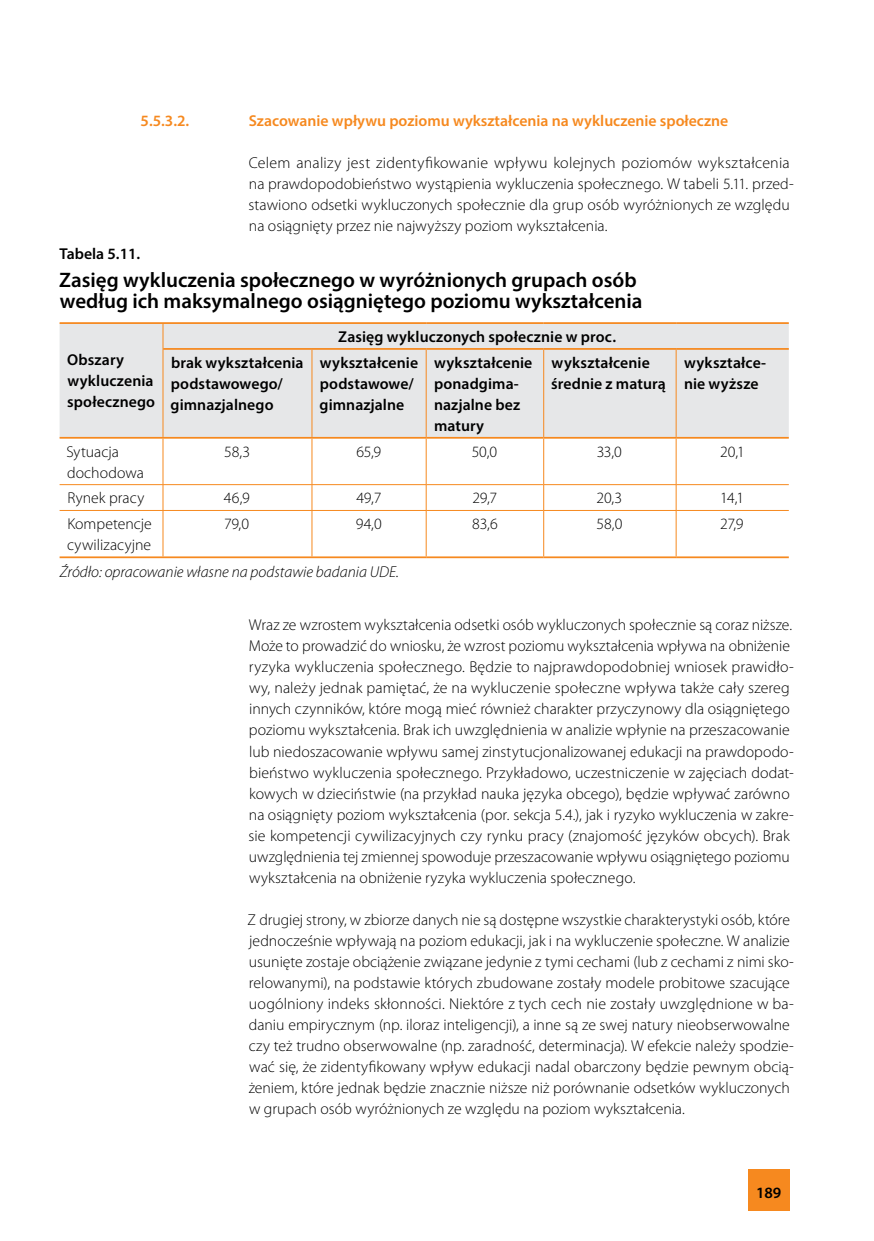
<style>
.page{position:relative;width:874px;height:1241px;background:#fff}
.page>*{position:absolute;margin:0;border:0;box-sizing:border-box;transform-origin:0 0}
.t1{font:600 21px/21px "Myriad Pro";color:#000}
.t2{font:300 15.75px/21px "Myriad Pro";letter-spacing:.005em;color:#000}
.t3{font:600 15.75px/21px "Myriad Pro";letter-spacing:.005em;color:#000}
.t4{font:600 15.75px "Myriad Pro";color:#f6891f}
.t5{font:italic 300 15.75px "Myriad Pro";color:#000}
</style>
<div class="page">
<div style="left:747px;top:1169px;width:42px;height:41px;background:#f6891f"></div>
<div style="left:60px;top:324px;width:728px;height:113px;background:#e6e7e8"></div>
<hr style="left:60px;top:322px;width:103px;height:2px;background:#f6891f">
<hr style="left:163px;top:322px;width:149px;height:2px;background:#f6891f">
<hr style="left:312px;top:322px;width:114px;height:2px;background:#f6891f">
<hr style="left:426px;top:322px;width:117px;height:2px;background:#f6891f">
<hr style="left:543px;top:322px;width:132px;height:2px;background:#f6891f">
<hr style="left:675px;top:322px;width:113px;height:2px;background:#f6891f">
<hr style="left:163px;top:348px;width:149px;height:2px;background:#f6891f">
<hr style="left:312px;top:348px;width:114px;height:2px;background:#f6891f">
<hr style="left:426px;top:348px;width:117px;height:2px;background:#f6891f">
<hr style="left:543px;top:348px;width:132px;height:2px;background:#f6891f">
<hr style="left:675px;top:348px;width:113px;height:2px;background:#f6891f">
<hr style="left:311px;top:350px;width:1px;height:87px;background:#f6891f">
<hr style="left:425px;top:350px;width:1px;height:87px;background:#f6891f">
<hr style="left:543px;top:350px;width:1px;height:87px;background:#f6891f">
<hr style="left:675px;top:350px;width:1px;height:87px;background:#f6891f">
<hr style="left:163px;top:349px;width:1px;height:88px;background:#f6891f">
<svg style="left:163px;top:324px;width:1px;height:25px"></svg>
<hr style="left:60px;top:437px;width:103px;height:1px;background:#f6891f">
<hr style="left:163px;top:437px;width:149px;height:1px;background:#f6891f">
<hr style="left:312px;top:437px;width:114px;height:1px;background:#f6891f">
<hr style="left:426px;top:437px;width:117px;height:1px;background:#f6891f">
<hr style="left:543px;top:437px;width:132px;height:1px;background:#f6891f">
<hr style="left:675px;top:437px;width:113px;height:1px;background:#f6891f">
<hr style="left:163px;top:438px;width:1px;height:46px;background:#f6891f">
<hr style="left:311px;top:438px;width:1px;height:46px;background:#f6891f">
<hr style="left:425px;top:438px;width:1px;height:46px;background:#f6891f">
<hr style="left:543px;top:438px;width:1px;height:46px;background:#f6891f">
<hr style="left:675px;top:438px;width:1px;height:46px;background:#f6891f">
<hr style="left:60px;top:484px;width:103px;height:1px;background:#f6891f">
<hr style="left:163px;top:484px;width:149px;height:1px;background:#f6891f">
<svg style="left:163px;top:485px;width:1px;height:25px"></svg>
<hr style="left:312px;top:484px;width:114px;height:1px;background:#f6891f">
<svg style="left:311px;top:485px;width:1px;height:25px"></svg>
<hr style="left:426px;top:484px;width:117px;height:1px;background:#f6891f">
<svg style="left:425px;top:485px;width:1px;height:25px"></svg>
<hr style="left:543px;top:484px;width:132px;height:1px;background:#f6891f">
<svg style="left:543px;top:485px;width:1px;height:25px"></svg>
<hr style="left:675px;top:484px;width:113px;height:1px;background:#f6891f">
<svg style="left:675px;top:485px;width:1px;height:25px"></svg>
<hr style="left:60px;top:510px;width:103px;height:1px;background:#f6891f">
<hr style="left:163px;top:510px;width:149px;height:1px;background:#f6891f">
<hr style="left:163px;top:510px;width:1px;height:46px;background:#f6891f">
<hr style="left:312px;top:510px;width:114px;height:1px;background:#f6891f">
<hr style="left:311px;top:510px;width:1px;height:46px;background:#f6891f">
<hr style="left:426px;top:510px;width:117px;height:1px;background:#f6891f">
<hr style="left:425px;top:510px;width:1px;height:46px;background:#f6891f">
<hr style="left:543px;top:510px;width:132px;height:1px;background:#f6891f">
<hr style="left:543px;top:510px;width:1px;height:46px;background:#f6891f">
<hr style="left:675px;top:510px;width:113px;height:1px;background:#f6891f">
<hr style="left:675px;top:510px;width:1px;height:46px;background:#f6891f">
<hr style="left:60px;top:556px;width:103px;height:2px;background:#f6891f">
<hr style="left:163px;top:556px;width:149px;height:2px;background:#f6891f">
<hr style="left:312px;top:556px;width:114px;height:2px;background:#f6891f">
<hr style="left:426px;top:556px;width:117px;height:2px;background:#f6891f">
<hr style="left:543px;top:556px;width:132px;height:2px;background:#f6891f">
<hr style="left:675px;top:556px;width:113px;height:2px;background:#f6891f">
<p class="t4" style="left:141px;top:111px;width:50px">5.5.3.2.</p>
<p class="t4" style="left:249px;top:111px;width:481px">Szacowanie wpływu poziomu wykształcenia na wykluczenie społeczne</p>
<p class="t2" style="left:248px;top:152px;width:546px">Celem analizy jest zidentyfikowanie wpływu kolejnych poziomów wykształcenia na prawdopodobieństwo wystąpienia wykluczenia społecznego. W tabeli 5.11. przed&shy;stawiono odsetki wykluczonych społecznie dla grup osób wyróżnionych ze względu na osiągnięty przez nie najwyższy poziom wykształcenia.</p>
<p class="t3" style="left:60px;top:243px;width:82px">Tabela 5.11.</p>
<h1 class="t1" style="left:59px;top:269px;width:584px">Zasięg wykluczenia społecznego w wyróżnionych grupach osób według ich maksymalnego osiągniętego poziomu wykształcenia</h1>
<p class="t3" style="left:67px;top:349px;width:89px">Obszary wykluczenia społecznego</p>
<p class="t3" style="left:338px;top:326px;width:279px">Zasięg wykluczonych społecznie w proc.</p>
<p class="t3" style="left:170px;top:351px;width:134px">brak wykształcenia podstawowego/ gimnazjalnego</p>
<p class="t3" style="left:319px;top:351px;width:100px">wykształcenie podstawowe/ gimnazjalne</p>
<p class="t3" style="left:434px;top:351px;width:100px">wykształcenie ponadgima&shy;nazjalne bez matury</p>
<p class="t3" style="left:550px;top:351px;width:116px">wykształcenie średnie z maturą</p>
<p class="t3" style="left:683px;top:351px;width:84px">wykształce&shy;nie wyższe</p>
<p class="t2" style="left:66px;top:440px;width:79px">Sytuacja dochodowa</p>
<p class="t2" style="left:224px;top:440px;width:27px">58,3</p>
<p class="t2" style="left:356px;top:440px;width:26px">65,9</p>
<p class="t2" style="left:471px;top:440px;width:27px">50,0</p>
<p class="t2" style="left:596px;top:440px;width:27px">33,0</p>
<p class="t2" style="left:719px;top:440px;width:26px">20,1</p>
<p class="t2" style="left:67px;top:487px;width:78px">Rynek pracy</p>
<p class="t2" style="left:224px;top:487px;width:27px">46,9</p>
<p class="t2" style="left:356px;top:487px;width:26px">49,7</p>
<p class="t2" style="left:472px;top:487px;width:26px">29,7</p>
<p class="t2" style="left:596px;top:487px;width:27px">20,3</p>
<p class="t2" style="left:720px;top:487px;width:25px">14,1</p>
<p class="t2" style="left:67px;top:513px;width:86px">Kompetencje cywilizacyjne</p>
<p class="t2" style="left:224px;top:513px;width:27px">79,0</p>
<p class="t2" style="left:355px;top:513px;width:27px">94,0</p>
<p class="t2" style="left:472px;top:513px;width:27px">83,6</p>
<p class="t2" style="left:596px;top:513px;width:27px">58,0</p>
<p class="t2" style="left:719px;top:513px;width:25px">27,9</p>
<p class="t5" style="left:60px;top:562px;width:340px">Źródło: opracowanie własne na podstawie badania UDE.</p>
<p class="t2" style="left:248px;top:614px;width:546px">Wraz ze wzrostem wykształcenia odsetki osób wykluczonych społecznie są coraz niższe.<br>Może to prowadzić do wniosku, że wzrost poziomu wykształcenia wpływa na obniżenie ryzyka wykluczenia społecznego. Będzie to najprawdopodobniej wniosek prawidło&shy;wy, należy jednak pamiętać, że na wykluczenie społeczne wpływa także cały szereg innych czynników, które mogą mieć również charakter przyczynowy dla osiągniętego poziomu wykształcenia. Brak ich uwzględnienia w analizie wpłynie na przeszacowanie lub niedoszacowanie wpływu samej zinstytucjonalizowanej edukacji na prawdopodo&shy;bieństwo wykluczenia społecznego. Przykładowo, uczestniczenie w zajęciach dodat&shy;kowych w dzieciństwie (na przykład nauka języka obcego), będzie wpływać zarówno na osiągnięty poziom wykształcenia (por. sekcja 5.4.), jak i ryzyko wykluczenia w zakre&shy;sie kompetencji cywilizacyjnych czy rynku pracy (znajomość języków obcych). Brak uwzględnienia tej zmiennej spowoduje przeszacowanie wpływu osiągniętego poziomu wykształcenia na obniżenie ryzyka wykluczenia społecznego.</p>
<p class="t2" style="left:247px;top:908px;width:547px">Z drugiej strony, w zbiorze danych nie są dostępne wszystkie charakterystyki osób, które jednocześnie wpływają na poziom edukacji, jak i na wykluczenie społeczne. W analizie usunięte zostaje obciążenie związane jedynie z tymi cechami (lub z cechami z nimi sko&shy;relowanymi), na podstawie których zbudowane zostały modele probitowe szacujące uogólniony indeks skłonności. Niektóre z tych cech nie zostały uwzględnione w ba&shy;daniu empirycznym (np. iloraz inteligencji), a inne są ze swej natury nieobserwowalne czy też trudno obserwowalne (np. zaradność, determinacja). W efekcie należy spodzie&shy;wać się, że zidentyfikowany wpływ edukacji nadal obarczony będzie pewnym obcią&shy;żeniem, które jednak będzie znacznie niższe niż porównanie odsetków wykluczonych w grupach osób wyróżnionych ze względu na poziom wykształcenia.</p>
<p class="t3" style="left:755px;top:1181px;width:27px">189</p>
</div>
